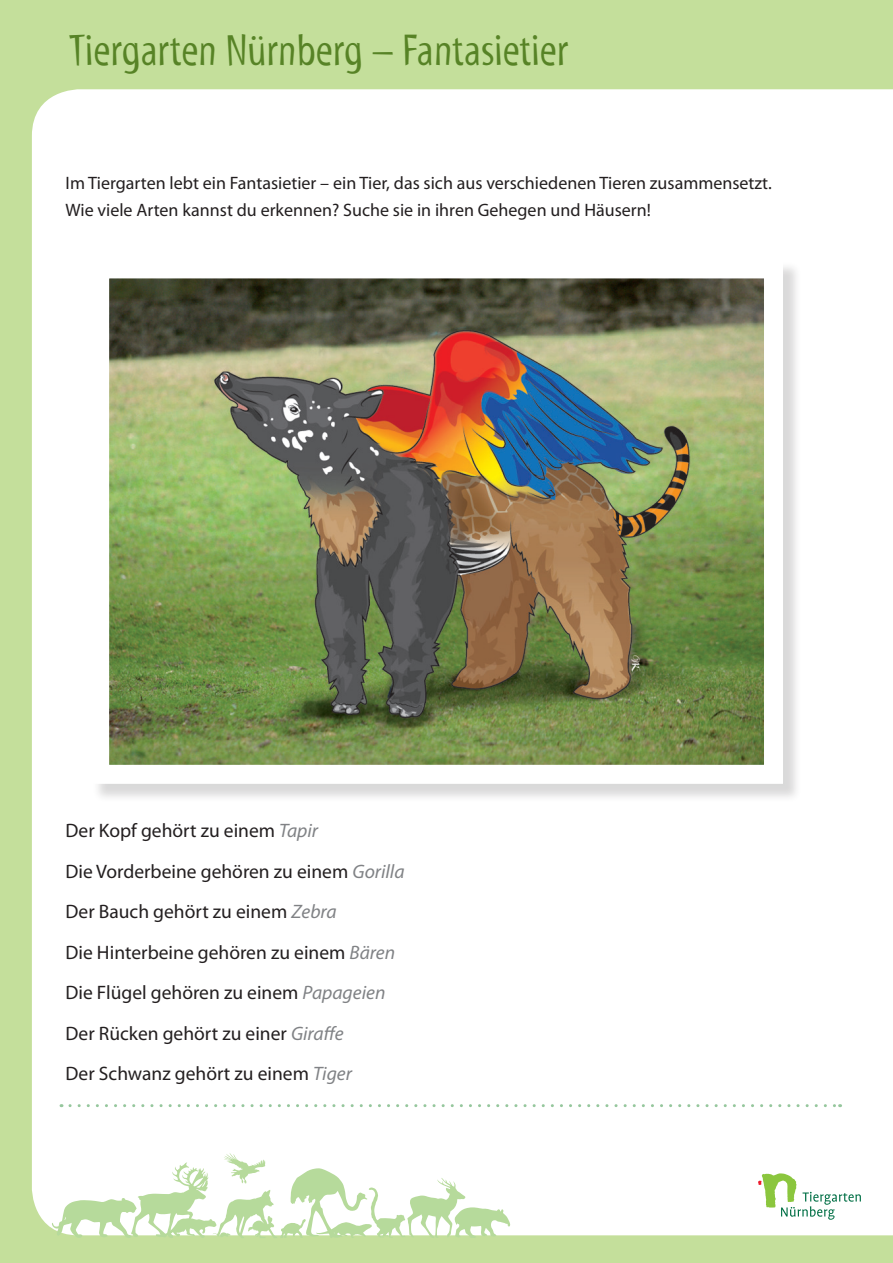
<style>
.page{position:relative;width:893px;height:1263px;background:#c4df9b}
.page>*{position:absolute;margin:0;border:0;box-sizing:border-box;transform-origin:0 0}
.t1{font:45px "Myriad Std Tilt";color:#578326}
.t2{font:19.5px/40.5px "Myriad Pro";color:#231f20}
.t3{font:18px/27px "Myriad Pro";color:#231f20}
.s1{font-style:italic;color:#808285}
</style>
<div class="page">
<div style="left:32px;top:89px;width:861px;height:1146px;background:#fff"></div>
<svg style="left:758px;top:1173px;width:103px;height:47px;background:#ddecd7"></svg>
<svg style="left:52px;top:1153px;width:458px;height:85px"></svg>
<svg style="left:70px;top:1104px;width:771px;height:3px;background:#e4f0e6"></svg>
<div style="left:92px;top:262px;width:709px;height:540px;background:#231f20;opacity:.17"></div>
<img style="left:110px;top:279px;width:653px;height:485px">
<div style="left:90px;top:259px;width:693px;height:525px;border:19px solid #fff"></div>
<h1 class="t1" style="left:69px;top:26px;width:501px">Tiergarten Nürnberg – Fantasietier</h1>
<p class="t3" style="left:66px;top:169px;width:708px">Im Tiergarten lebt ein Fantasietier – ein Tier, das sich aus verschiedenen Tieren zusammensetzt.<br>Wie viele Arten kannst du erkennen? Suche sie in ihren Gehegen und Häusern!</p>
<p class="t2" style="left:66px;top:810px;width:341px">Der Kopf gehört zu einem <span class="s1">Tapir<br></span>Die Vorderbeine gehören zu einem <span class="s1">Gorilla </span>Der Bauch gehört zu einem <span class="s1">Zebra<br></span>Die Hinterbeine gehören zu einem <span class="s1">Bären </span>Die Flügel gehören zu einem <span class="s1">Papageien </span>Der Rücken gehört zu einer <span class="s1">Giraffe<br></span>Der Schwanz gehört zu einem <span class="s1">Tiger</span></p>
</div>
